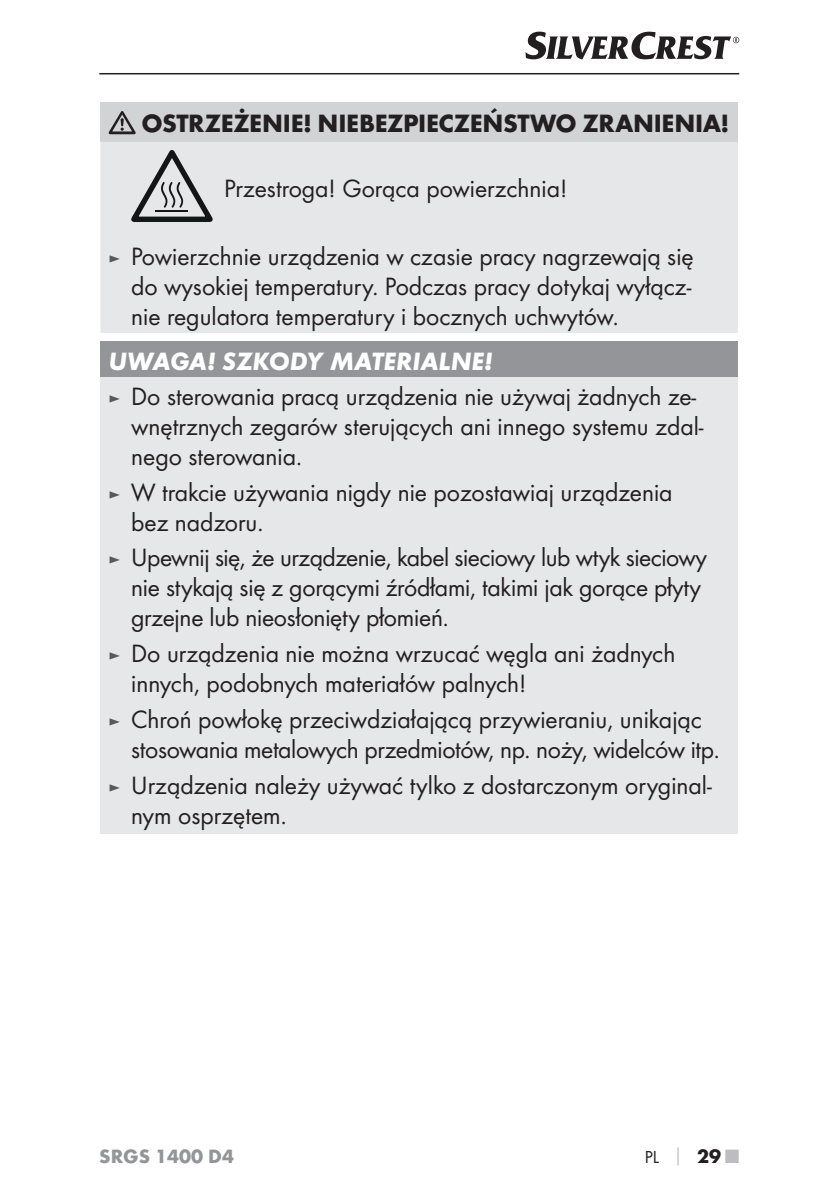
<style>
.page{position:relative;width:840px;height:1191px;background:#fff}
.page>*{position:absolute;margin:0;border:0;box-sizing:border-box;transform-origin:0 0}
.t1{font:26px/30px "Futura Boo";color:#231f20}
.t2{font:700 26px "Futura";letter-spacing:-.01em;color:#231f20}
.t3{font:italic 700 26px "Futura";color:#fff}
.t4{font:700 20px "Futura";color:#939598}
.t5{font:18px "Futura Boo";color:#231f20}
.s1{font-size:18px;color:#58595b}
.s2{font-family:"Futura";font-weight:700;color:#bbbdc0}
.s3{font-family:"Futura";font-weight:700;font-size:20px}
.s4{font-family:"Futura";font-weight:700;font-size:20px;color:#bbbdc0}
</style>
<div class="page">
<hr style="left:99px;top:73px;width:639px;height:1px;background:#231f20">
<svg style="left:525px;top:32px;width:213px;height:28px"></svg>
<div style="left:100px;top:102px;width:637px;height:40px;background:#d1d3d4"></div>
<div style="left:100px;top:142px;width:637px;height:191px;background:#e6e7e8"></div>
<svg style="left:109px;top:111px;width:26px;height:23px"></svg>
<svg style="left:126px;top:142px;width:93px;height:85px;background:#bfc0c1"></svg>
<div style="left:100px;top:341px;width:637px;height:36px;background:#939598"></div>
<div style="left:100px;top:377px;width:637px;height:457px;background:#e6e7e8"></div>
<p class="t2" style="left:141px;top:113px;width:589px">OSTRZEŻENIE! NIEBEZPIECZEŃSTWO ZRANIENIA!</p>
<p class="t1" style="left:224px;top:175px;width:344px">Przestroga! Gorąca powierzchnia!</p>
<p class="t1" style="left:131px;top:243px;width:564px;text-align:justify;text-indent:-23px"><span class="s1">►</span> Powierzchnie urządzenia w czasie pracy nagrzewają się do wysokiej temperatury. Podczas pracy dotykaj wyłącz&shy;nie regulatora temperatury i bocznych uchwytów.</p>
<p class="t3" style="left:108px;top:352px;width:385px">UWAGA! SZKODY MATERIALNE!</p>
<p class="t1" style="left:131px;top:383px;width:573px;text-indent:-23px"><span class="s1">►</span> Do sterowania pracą urządzenia nie używaj żadnych ze&shy;wnętrznych zegarów sterujących ani innego systemu zdal&shy;nego sterowania.</p>
<p class="t1" style="left:131px;top:478px;width:542px;text-indent:-23px"><span class="s1">►</span> W trakcie używania nigdy nie pozostawiaj urządzenia bez nadzoru.</p>
<p class="t1" style="left:131px;top:544px;width:577px;text-indent:-23px"><span class="s1">►</span> Upewnij się, że urządzenie, kabel sieciowy lub wtyk sieciowy nie stykają się z gorącymi źródłami, takimi jak gorące płyty grzejne lub nieosłonięty płomień.</p>
<p class="t1" style="left:131px;top:640px;width:545px;text-indent:-23px"><span class="s1">►</span> Do urządzenia nie można wrzucać węgla ani żadnych innych, podobnych materiałów palnych!</p>
<p class="t1" style="left:131px;top:705px;width:589px;text-indent:-23px"><span class="s1">►</span> Chroń powłokę przeciwdziałającą przywieraniu, unikając stosowania metalowych przedmiotów, np. noży, widelców itp.</p>
<p class="t1" style="left:131px;top:771px;width:581px;text-indent:-23px"><span class="s1">►</span> Urządzenia należy używać tylko z dostarczonym oryginal&shy;nym osprzętem.</p>
<p class="t4" style="left:99px;top:1148px;width:136px">SRGS 1400 D4</p>
<p class="t5" style="left:644px;top:1148px;width:96px">PL <span class="s2">│</span> <span class="s3">29</span> <span class="s4">■</span></p>
</div>
